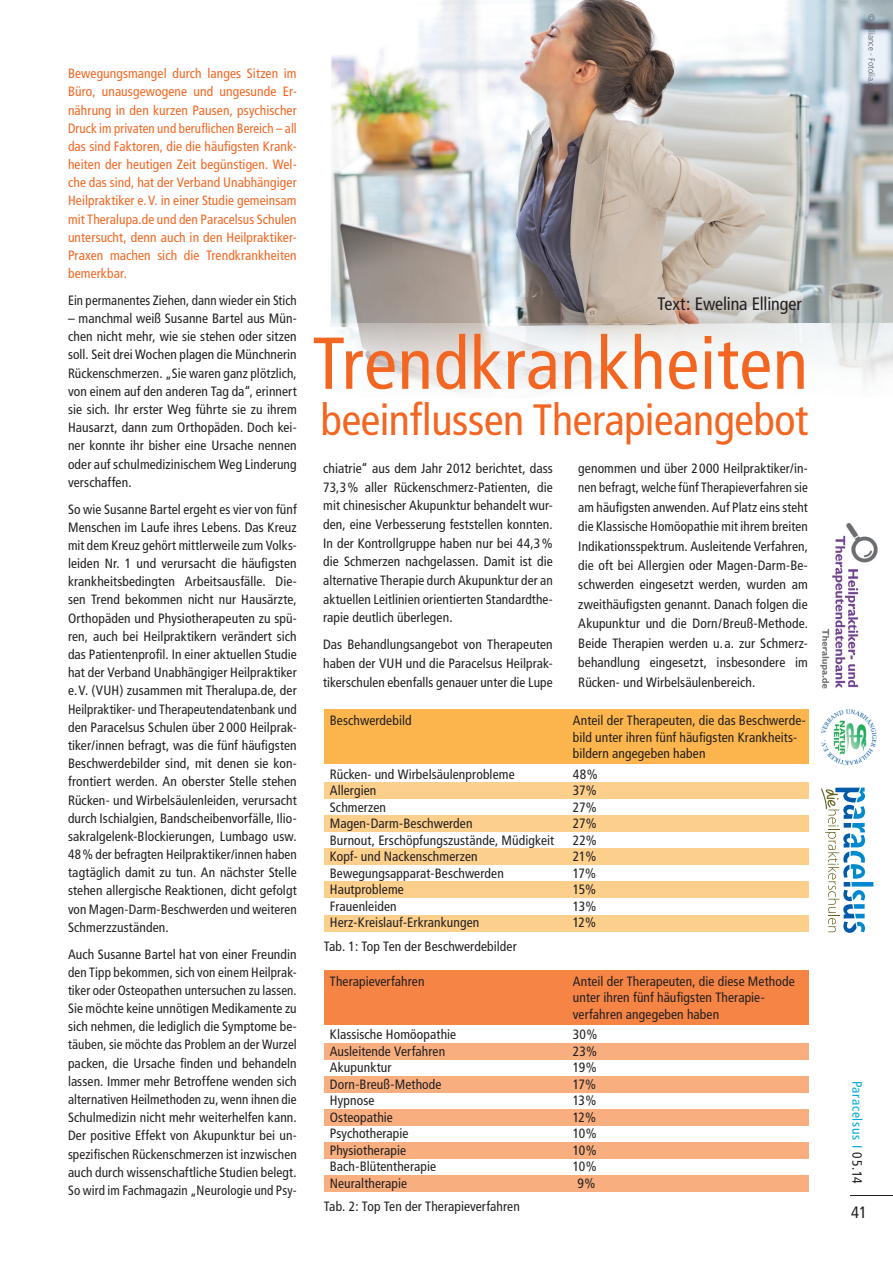
<style>
.page{position:relative;width:893px;height:1263px;background:#fff}
.page>*{position:absolute;margin:0;border:0;box-sizing:border-box;transform-origin:0 0}
.t1{font:condensed 73.35px "Frutiger";letter-spacing:.01em;color:#f36621}
.t2{font:condensed 43.95px "Frutiger";letter-spacing:-.005em;color:#f36621}
.t3{font:condensed 18px "Frutiger";letter-spacing:-.01em;color:#231f20}
.t4{font:condensed 16.5px "Frutiger";color:#231f20}
.t5{font:condensed 13.5px/18.1px "Frutiger";letter-spacing:.01em;color:#231f20;text-align:justify}
.t6{font:condensed 13.5px/18.1px "Frutiger";letter-spacing:.01em;color:#f36621;text-align:justify}
.t7{font:condensed 13.5px "Frutiger";letter-spacing:.01em;color:#231f20;scale:.96 1}
.t8{font:condensed 13.5px "Frutiger";letter-spacing:.05em;color:#00abd3}
.t9{font:300 condensed 9px "Frutiger";letter-spacing:.02em;color:#57585a}
.s1{color:#231f20}
</style>
<div class="page">
<img style="left:821px;top:523px;width:57px;height:166px">
<img style="left:820px;top:708px;width:57px;height:57px;border-radius:50%">
<img style="left:331px;top:0;width:358px;height:324px">
<img style="left:689px;top:0;width:204px;height:348px">
<img style="left:892px;top:348px;width:1px;height:20px">
<img style="left:331px;top:324px;width:561px;height:68px">
<svg style="left:821px;top:787px;width:52px;height:146px"></svg>
<hr style="left:850px;top:1195px;width:43px;height:1px;background:#231f20">
<div style="left:324px;top:710px;width:484px;height:54px;background:#fcb54c"></div>
<div style="left:324px;top:783px;width:484px;height:16px;background:#fdcf8c"></div>
<div style="left:324px;top:815px;width:484px;height:17px;background:#fdcf8c"></div>
<div style="left:324px;top:848px;width:484px;height:17px;background:#fdcf8c"></div>
<div style="left:324px;top:881px;width:484px;height:17px;background:#fdcf8c"></div>
<div style="left:324px;top:915px;width:484px;height:17px;background:#fdcf8c"></div>
<div style="left:324px;top:970px;width:484px;height:54px;background:#f58445"></div>
<div style="left:324px;top:1043px;width:484px;height:17px;background:#f9ae80"></div>
<div style="left:324px;top:1076px;width:484px;height:17px;background:#f9ae80"></div>
<div style="left:324px;top:1109px;width:484px;height:17px;background:#f9ae80"></div>
<div style="left:324px;top:1142px;width:484px;height:17px;background:#f9ae80"></div>
<div style="left:324px;top:1175px;width:484px;height:17px;background:#f9ae80"></div>
<p class="t6" style="left:68px;top:65px;width:230px">Bewegungsmangel durch langes Sitzen im Büro, unausgewogene und ungesunde Er&shy;nährung in den kurzen Pausen, psychischer Druck im privaten und beruflichen Bereich – all das sind Faktoren, die die häufigsten Krank&shy;heiten der heutigen Zeit begünstigen. Wel&shy;che das sind, hat der Verband Unabhängiger Heilpraktiker e.V. in einer Studie gemeinsam mit Theralupa.de und den Paracelsus Schulen untersucht, denn auch in den Heilpraktiker-Praxen machen sich die Trendkrankheiten bemerkbar.</p>
<p class="t7" style="left:68px;top:295px;width:240px">Ein permanentes Ziehen, dann wieder ein Stich</p>
<p class="t5" style="left:68px;top:310px;width:230px">– manchmal weiß Susanne Bartel aus Mün&shy;chen nicht mehr, wie sie stehen oder sitzen soll. Seit drei Wochen plagen die Münchnerin Rückenschmerzen. „Sie waren ganz plötzlich, von einem auf den anderen Tag da“, erinnert sie sich. Ihr erster Weg führte sie zu ihrem Hausarzt, dann zum Orthopäden. Doch kei&shy;ner konnte ihr bisher eine Ursache nennen oder auf schulmedizinischem Weg Linderung verschaffen.</p>
<p class="t5" style="left:68px;top:501px;width:230px">So wie Susanne Bartel ergeht es vier von fünf Menschen im Laufe ihres Lebens. Das Kreuz mit dem Kreuz gehört mittlerweile zum Volks&shy;leiden Nr. 1 und verursacht die häufigsten krankheitsbedingten Arbeitsausfälle. Die&shy;sen Trend bekommen nicht nur Hausärzte, Orthopäden und Physiotherapeuten zu spü&shy;ren, auch bei Heilpraktikern verändert sich das Patientenprofil. In einer aktuellen Studie hat der Verband Unabhängiger Heilpraktiker e.V. (VUH) zusammen mit Theralupa.de, der Heilpraktiker- und Therapeutendatenbank und den Paracelsus Schulen über 2000 Heilprak&shy;tiker/innen befragt, was die fünf häufigsten Beschwerdebilder sind, mit denen sie kon&shy;frontiert werden. An oberster Stelle stehen Rücken- und Wirbelsäulenleiden, verursacht durch Ischialgien, Bandscheibenvorfälle, Ilio&shy;sakralgelenk-Blockierungen, Lumbago usw.<br>48% der befragten Heilpraktiker/innen haben tagtäglich damit zu tun. An nächster Stelle stehen allergische Reaktionen, dicht gefolgt von Magen-Darm-Beschwerden und weiteren Schmerzzuständen.</p>
<p class="t5" style="left:68px;top:946px;width:230px">Auch Susanne Bartel hat von einer Freundin den Tipp bekommen, sich von einem Heilprak&shy;tiker oder Osteopathen untersuchen zu lassen.<br>Sie möchte keine unnötigen Medikamente zu sich nehmen, die lediglich die Symptome be&shy;täuben, sie möchte das Problem an der Wurzel packen, die Ursache finden und behandeln lassen. Immer mehr Betroffene wenden sich alternativen Heilmethoden zu, wenn ihnen die Schulmedizin nicht mehr weiterhelfen kann.<br>Der positive Effekt von Akupunktur bei un&shy;spezifischen Rückenschmerzen ist inzwischen auch durch wissenschaftliche Studien belegt.<br>So wird im Fachmagazin „Neurologie und Psy-</p>
<h3 class="t3" style="left:657px;top:297px;width:146px">Text: Ewelina Ellinger</h3>
<h1 class="t1" style="left:312px;top:334px;width:497px">Trendkrankheiten</h1>
<h2 class="t2" style="left:321px;top:402px;width:489px">beeinflussen Therapieangebot</h2>
<p class="t5" style="left:323px;top:460px;width:231px;line-height:18.6px">chiatrie“ aus dem Jahr 2012 berichtet, dass 73,3% aller Rückenschmerz-Patienten, die mit chinesischer Akupunktur behandelt wur&shy;den, eine Verbesserung feststellen konnten.<br>In der Kontrollgruppe haben nur bei 44,3% die Schmerzen nachgelassen. Damit ist die alternative Therapie durch Akupunktur der an aktuellen Leitlinien orientierten Standardthe&shy;rapie deutlich überlegen.</p>
<p class="t5" style="left:323px;top:636px;width:231px;line-height:18.6px">Das Behandlungsangebot von Therapeuten haben der VUH und die Paracelsus Heilprak&shy;tikerschulen ebenfalls genauer unter die Lupe</p>
<p class="t5" style="left:578px;top:459px;width:231px;line-height:19.5px">genommen und über 2000 Heilpraktiker/in&shy;nen befragt, welche fünf Therapieverfahren sie am häufigsten anwenden. Auf Platz eins steht die Klassische Homöopathie mit ihrem breiten Indikationsspektrum. Ausleitende Verfahren, die oft bei Allergien oder Magen-Darm-Be&shy;schwerden eingesetzt werden, wurden am zweithäufigsten genannt. Danach folgen die Akupunktur und die Dorn/Breuß-Methode.<br>Beide Therapien werden u.a. zur Schmerz&shy;behandlung eingesetzt, insbesondere im Rücken- und Wirbelsäulenbereich.</p>
<p class="t5" style="left:330px;top:712px;width:83px">Beschwerdebild</p>
<p class="t5" style="left:573px;top:713px;width:234px;line-height:16.5px;text-align:left">Anteil der Therapeuten, die das Beschwerde&shy;bild unter ihren fünf häufigsten Krankheits&shy;bildern angegeben haben</p>
<p class="t5" style="left:330px;top:766px;width:186px">Rücken- und Wirbelsäulenprobleme</p>
<p class="t5" style="left:573px;top:766px;width:26px">48%</p>
<p class="t5" style="left:330px;top:783px;width:48px">Allergien</p>
<p class="t5" style="left:573px;top:783px;width:25px">37%</p>
<p class="t5" style="left:330px;top:799px;width:58px">Schmerzen</p>
<p class="t5" style="left:573px;top:799px;width:25px">27%</p>
<p class="t5" style="left:330px;top:816px;width:144px">Magen-Darm-Beschwerden</p>
<p class="t5" style="left:573px;top:816px;width:25px">27%</p>
<p class="t5" style="left:330px;top:832px;width:226px">Burnout, Erschöpfungszustände, Müdigkeit</p>
<p class="t5" style="left:573px;top:832px;width:26px">22%</p>
<p class="t5" style="left:330px;top:849px;width:149px">Kopf- und Nackenschmerzen</p>
<p class="t5" style="left:573px;top:849px;width:25px">21%</p>
<p class="t5" style="left:330px;top:865px;width:176px">Bewegungsapparat-Beschwerden</p>
<p class="t5" style="left:573px;top:865px;width:25px">17%</p>
<p class="t5" style="left:330px;top:882px;width:76px">Hautprobleme</p>
<p class="t5" style="left:573px;top:882px;width:25px">15%</p>
<p class="t5" style="left:330px;top:898px;width:68px">Frauenleiden</p>
<p class="t5" style="left:573px;top:898px;width:25px">13%</p>
<p class="t5" style="left:330px;top:915px;width:151px">Herz-Kreislauf-Erkrankungen</p>
<p class="t5" style="left:573px;top:915px;width:25px">12%</p>
<p class="t5" style="left:324px;top:938px;width:194px">Tab. 1: Top Ten der Beschwerdebilder</p>
<p class="t5" style="left:330px;top:973px;width:96px">Therapieverfahren</p>
<p class="t5" style="left:573px;top:974px;width:224px;line-height:16.5px;text-align:left">Anteil der Therapeuten, die diese Methode unter ihren fünf häufigsten Therapie&shy;verfahren angegeben haben</p>
<p class="t5" style="left:330px;top:1027px;width:128px">Klassische Homöopathie</p>
<p class="t5" style="left:573px;top:1027px;width:26px">30%</p>
<p class="t5" style="left:330px;top:1043px;width:117px">Ausleitende Verfahren</p>
<p class="t5" style="left:573px;top:1043px;width:26px">23%</p>
<p class="t5" style="left:330px;top:1060px;width:63px">Akupunktur</p>
<p class="t5" style="left:573px;top:1060px;width:25px">19%</p>
<p class="t5" style="left:330px;top:1076px;width:113px">Dorn-Breuß-Methode</p>
<p class="t5" style="left:573px;top:1076px;width:25px">17%</p>
<p class="t5" style="left:330px;top:1093px;width:46px">Hypnose</p>
<p class="t5" style="left:573px;top:1093px;width:25px">13%</p>
<p class="t5" style="left:330px;top:1109px;width:65px">Osteopathie</p>
<p class="t5" style="left:573px;top:1109px;width:25px">12%</p>
<p class="t5" style="left:330px;top:1126px;width:80px">Psychotherapie</p>
<p class="t5" style="left:573px;top:1126px;width:26px">10%</p>
<p class="t5" style="left:330px;top:1142px;width:78px">Physiotherapie</p>
<p class="t5" style="left:573px;top:1142px;width:26px">10%</p>
<p class="t5" style="left:330px;top:1159px;width:108px">Bach-Blütentherapie</p>
<p class="t5" style="left:573px;top:1159px;width:26px">10%</p>
<p class="t5" style="left:330px;top:1175px;width:79px">Neuraltherapie</p>
<p class="t5" style="left:577px;top:1175px;width:20px">9%</p>
<p class="t5" style="left:324px;top:1198px;width:197px">Tab. 2: Top Ten der Therapieverfahren</p>
<p class="t9" style="left:875px;top:14px;width:84px;rotate:90deg">© Alliance - Fotolia.com</p>
<p class="t8" style="left:863px;top:1081px;width:105px;rotate:90deg">Paracelsus I <span class="s1">05.14</span></p>
<p class="t4" style="left:851px;top:1205px;width:17px">41</p>
</div>
